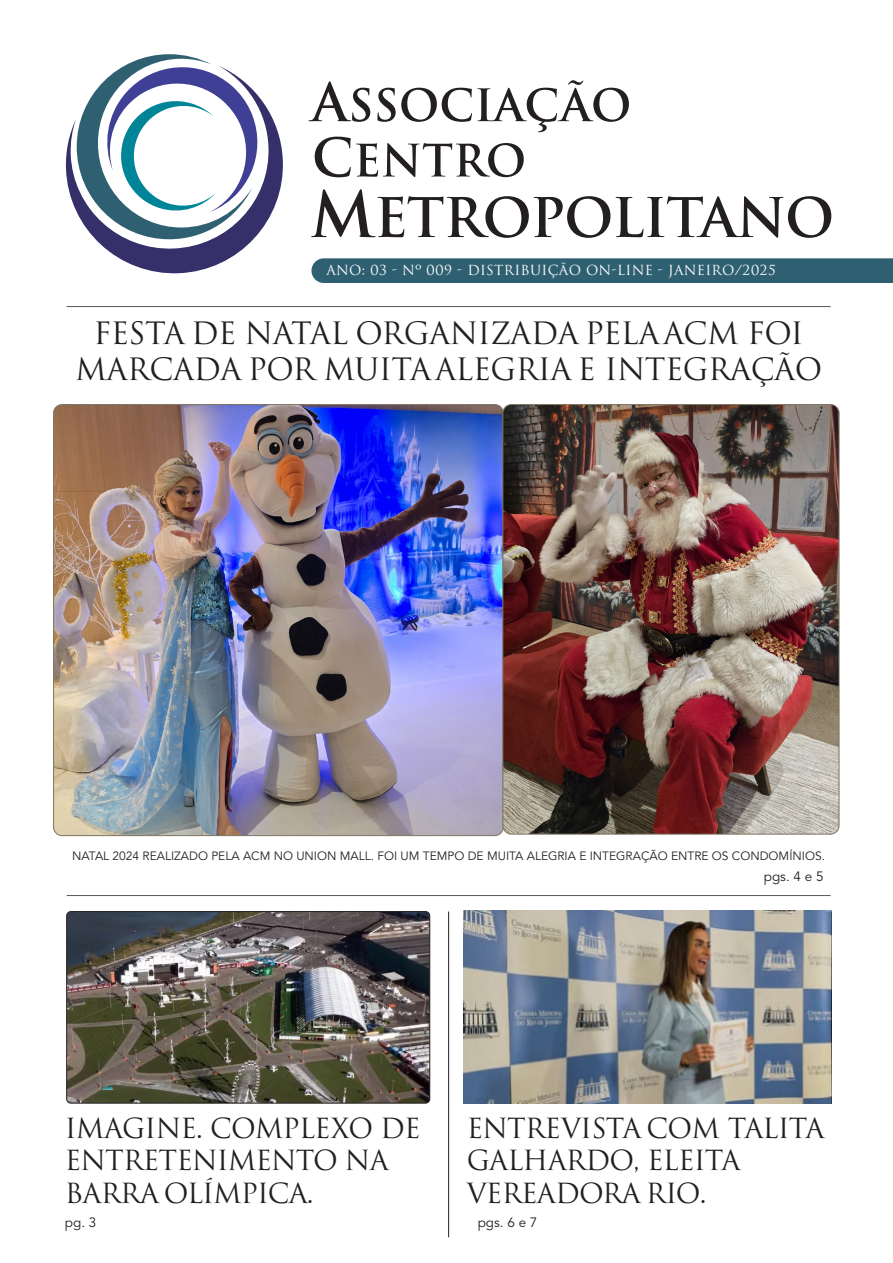
<style>
.page{position:relative;width:893px;height:1263px;background:#fff}
.page>*{position:absolute;margin:0;border:0;box-sizing:border-box;transform-origin:0 0}
.t1{font:30px/36px "Trajan";letter-spacing:-.02em;color:#231f20;text-align:center}
.t2{font:27px/32.4px "Trajan";letter-spacing:-.03em;color:#231f20}
.t3{font:13.5px "Trajan";letter-spacing:.02em;color:#fff}
.t4{font:13.5px "Avenir LT Std";color:#231f20}
.t5{font:12px "Avenir LT Std";color:#231f20}
</style>
<div class="page">
<img style="left:67px;top:911px;width:363px;height:192px">
<div style="left:66px;top:911px;width:364px;height:192px;border:1px solid #231f20;border-radius:4px"></div>
<svg style="left:65px;top:107px;width:218px;height:167px"></svg>
<svg style="left:77px;top:54px;width:189px;height:185px"></svg>
<svg style="left:308px;top:80px;width:321px;height:97px"></svg>
<svg style="left:311px;top:189px;width:299px;height:49px"></svg>
<svg style="left:616px;top:196px;width:215px;height:42px"></svg>
<div style="left:311px;top:258px;width:582px;height:25px;background:#2f6072"></div>
<hr style="left:448px;top:911px;width:1px;height:326px;background:#231f20">
<hr style="left:67px;top:895px;width:764px;height:1px;background:#57585a">
<hr style="left:67px;top:306px;width:764px;height:1px;background:#57585a">
<img style="left:463px;top:910px;width:368px;height:193px">
<img style="left:54px;top:405px;width:449px;height:431px">
<img style="left:503px;top:405px;width:336px;height:429px">
<div style="left:502px;top:404px;width:337px;height:430px;border:1px solid #7d7462;border-radius:9px"></div>
<p class="t3" style="left:326px;top:262px;width:451px">ANO: 03 - Nº 009 - DISTRIBUIÇÃO ON-LINE - JANEIRO/2025</p>
<p class="t1" style="left:75px;top:315px;width:749px">FESTA DE NATAL ORGANIZADA PELA ACM FOI<br>MARCADA POR MUITA ALEGRIA E INTEGRAÇÃO</p>
<p class="t5" style="left:72px;top:848px;width:754px">NATAL 2024 REALIZADO PELA ACM NO UNION MALL. FOI UM TEMPO DE MUITA ALEGRIA E INTEGRAÇÃO ENTRE OS CONDOMÍNIOS.</p>
<p class="t4" style="left:764px;top:868px;width:61px">pgs. 4 e 5</p>
<p class="t2" style="left:65px;top:1112px;width:357px">IMAGINE. COMPLEXO DE<br>ENTRETENIMENTO NA<br>BARRA OLÍMPICA.</p>
<p class="t2" style="left:467px;top:1112px;width:359px">ENTREVISTA COM TALITA<br>GALHARDO, ELEITA<br>VEREADORA RIO.</p>
<p class="t4" style="left:65px;top:1215px;width:33px">pg. 3</p>
<p class="t4" style="left:478px;top:1215px;width:61px">pgs. 6 e 7</p>
</div>
